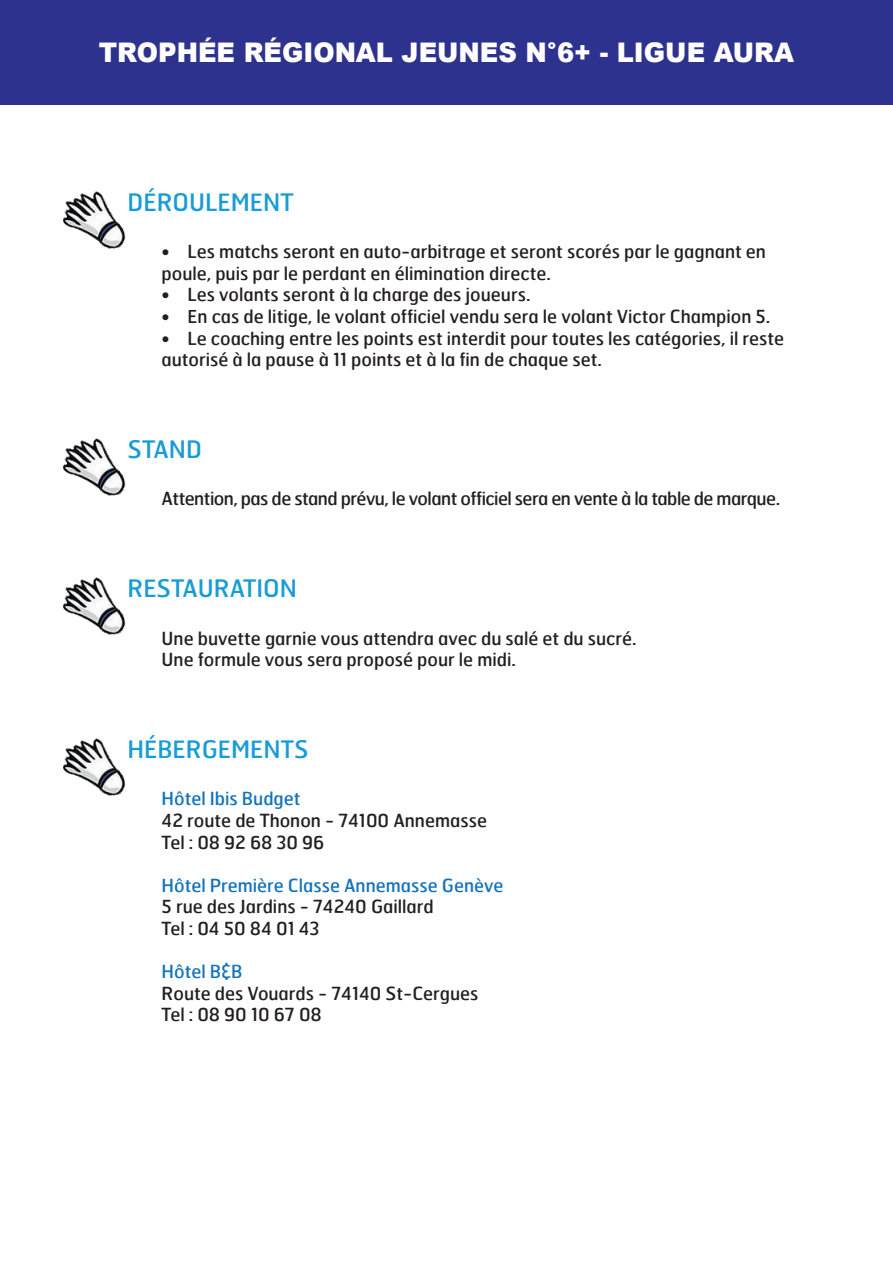
<style>
.page{position:relative;width:893px;height:1263px;background:#fff}
.page>*{position:absolute;margin:0;border:0;box-sizing:border-box;transform-origin:0 0}
.t1{font:900 27px "Arial";color:#fff;scale:.95 1}
.t2{font:24px "Hermes";color:#189cd8}
.t3{font:18px/21.6px "Hermes";color:#231f20}
.t4{font:18px "Hermes";letter-spacing:-.03em;color:#231f20}
.t5{font:18px "Hermes";color:#1374bb}
</style>
<div class="page">
<div style="left:0;top:0;width:893px;height:104px;background:#2d328e"></div>
<img style="left:64px;top:191px;width:62px;height:57px">
<img style="left:64px;top:439px;width:62px;height:56px">
<img style="left:64px;top:578px;width:62px;height:56px">
<img style="left:64px;top:738px;width:62px;height:57px">
<h1 class="t1" style="left:99px;top:33px;width:711px">TROPHÉE RÉGIONAL JEUNES N°6+ - LIGUE AURA</h1>
<h2 class="t2" style="left:128px;top:186px;width:168px">Déroulement</h2>
<p class="t3" style="left:162px;top:240px;width:606px">• Les matchs seront en auto-arbitrage et seront scorés par le gagnant en poule, puis par le perdant en élimination directe.</p>
<p class="t3" style="left:162px;top:284px;width:370px">• Les volants seront à la charge des joueurs.</p>
<p class="t3" style="left:162px;top:305px;width:610px">• En cas de litige, le volant officiel vendu sera le volant Victor Champion 5.</p>
<p class="t3" style="left:162px;top:327px;width:624px">• Le coaching entre les points est interdit pour toutes les catégories, il reste autorisé à la pause à 11 points et à la fin de chaque set.</p>
<h2 class="t2" style="left:128px;top:434px;width:43px">Stand</h2>
<p class="t4" style="left:162px;top:487px;width:620px">Attention, pas de stand prévu, le volant officiel sera en vente à la table de marque.</p>
<h2 class="t2" style="left:128px;top:573px;width:171px">RESTAURATIO N</h2>
<p class="t3" style="left:162px;top:627px;width:476px">Une buvette garnie vous attendra avec du salé et du sucré.<br>Une formule vous sera proposé pour le midi.</p>
<h2 class="t2" style="left:128px;top:734px;width:45px">Héber</h2>
<h2 class="t2" style="left:202px;top:734px;width:108px">gements</h2>
<p class="t5" style="left:162px;top:787px;width:140px">Hôtel I bis Budget</p>
<p class="t3" style="left:162px;top:809px;width:327px">42 route de Thonon - 74100 Annemasse<br>Tel : 08 92 68 30 96</p>
<p class="t5" style="left:162px;top:874px;width:343px">Hôtel Première Classe Annemasse Genève</p>
<p class="t3" style="left:162px;top:895px;width:274px">5 rue des Jardins - 74240 Gaillard<br>Tel : 04 50 84 01 43</p>
<p class="t5" style="left:162px;top:960px;width:82px">Hôtel B&amp;B</p>
<p class="t3" style="left:162px;top:982px;width:318px">Route des Vouards - 74140 St-Cergues<br>Tel : 08 90 10 67 08</p>
</div>
